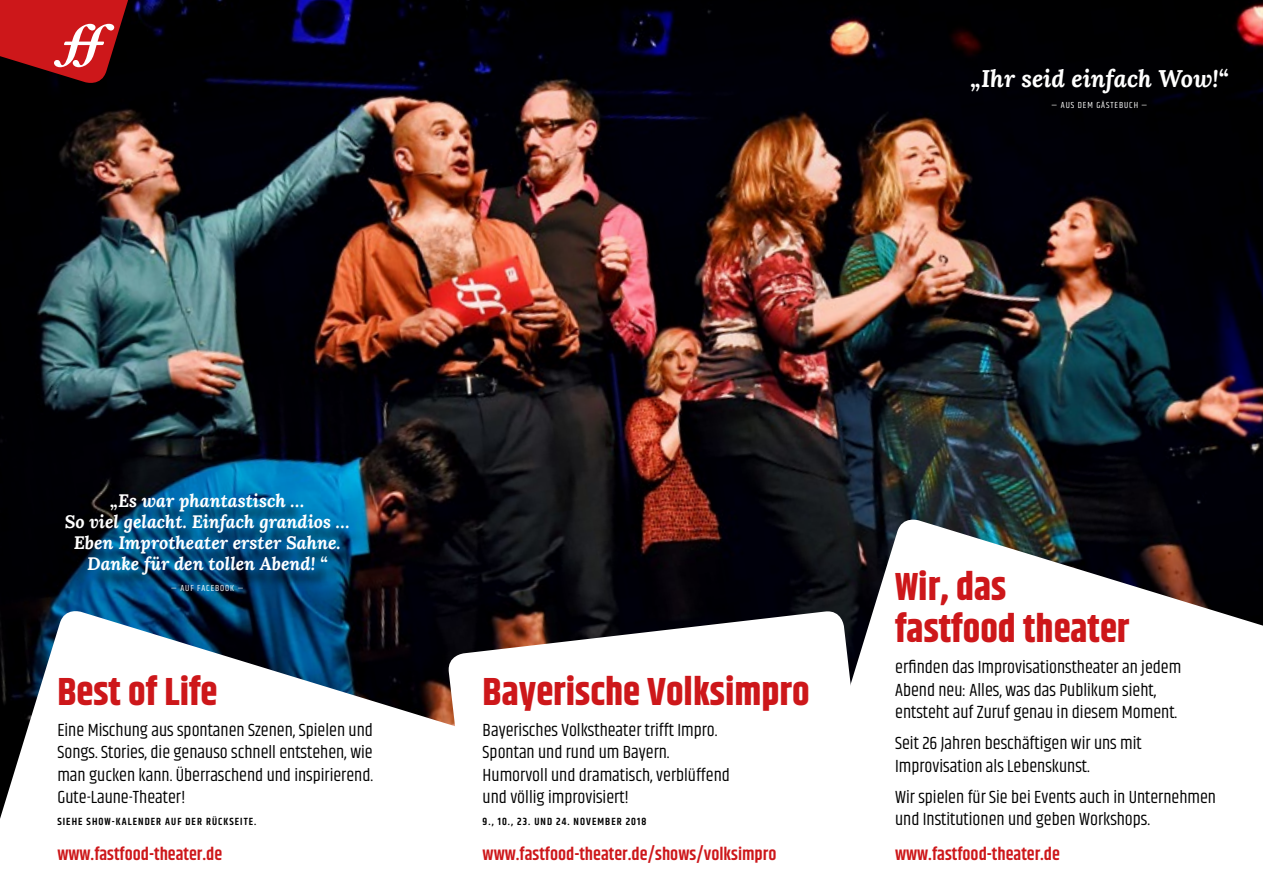
<style>
.page{position:relative;width:1263px;height:893px;background:#fff}
.page>*{position:absolute;margin:0;border:0;box-sizing:border-box;transform-origin:0 0}
.ff_NEU_Head_12pt_Lin{font:700 39px/42px "Khand";color:#cd171a}
.ff_NEU_Head_12pt_Lin-2{font:italic 700 24px "Lora";color:#fff}
.text_groß{font:18px/22.5px "Khand";color:#000}
.ff_NEU_Head_12pt_Lin-3{font:italic 700 18px/21px "Lora";color:#fff;text-align:center}
.ff_NEU_Head_12pt_Lin-4{font:600 18px "Khand";color:#cd171a}
.text_klein{font:600 10.5px "Khand";letter-spacing:.1em;color:#000}
.ff_NEU_Head_12pt_Lin-5{font:9px "Khand";letter-spacing:.1em;color:#fff}
</style>
<div class="page">
<img style="left:0;top:0;width:1263px;height:610px">
<svg style="left:660px;top:515px;width:603px;height:111px"></svg>
<svg style="left:0;top:607px;width:549px;height:212px"></svg>
<svg style="left:447px;top:610px;width:484px;height:209px"></svg>
<div style="left:68px;top:497px;width:299px;height:113px;background:#000;opacity:.75"></div>
<svg style="left:0;top:0;width:171px;height:87px;background:#76181c"></svg>
<p class="ff_NEU_Head_12pt_Lin-2" style="left:970px;top:63px;width:260px">„Ihr seid einfach Wow!“</p>
<p class="ff_NEU_Head_12pt_Lin-5" style="left:1051px;top:100px;width:97px">— AUS DEM GÄSTEBUCH —</p>
<p class="ff_NEU_Head_12pt_Lin-3" style="left:65px;top:490px;width:287px">„Es war phantastisch …<br>So viel gelacht. Einfach grandios …<br>Eben Improtheater erster Sahne.<br>Danke für den tollen Abend! “</p>
<p class="ff_NEU_Head_12pt_Lin-5" style="left:171px;top:583px;width:74px">— AUF FACEBOOK —</p>
<p class="ff_NEU_Head_12pt_Lin" style="left:57px;top:672px;width:162px">Best of Life</p>
<p class="text_groß" style="left:57px;top:719px;width:317px;text-align:justify">Eine Mischung aus spontanen Szenen, Spielen und Songs. Stories, die genauso schnell entstehen, wie man gucken kann. Überraschend und inspirierend.<br>Gute-Laune-Theater!</p>
<p class="text_klein" style="left:57px;top:814px;width:200px">SIEHE SHOW-KALENDER AUF DER RÜCKSEITE.</p>
<p class="ff_NEU_Head_12pt_Lin" style="left:483px;top:672px;width:328px">Bayerische Volksimpro</p>
<p class="text_groß" style="left:483px;top:719px;width:249px">Bayerisches Volkstheater trifft Impro.<br>Spontan und rund um Bayern.<br>Humorvoll und dramatisch, verblüffend und völlig improvisiert!</p>
<p class="text_klein" style="left:483px;top:814px;width:165px">9., 10., 23. UND 24. NOVEMBER 2018</p>
<p class="ff_NEU_Head_12pt_Lin" style="left:895px;top:568px;width:236px">Wir, das fastfood theater</p>
<p class="text_groß" style="left:895px;top:657px;width:288px">erfinden das Improvisationstheater an jedem<br>Abend neu: Alles, was das Publikum sieht, entsteht auf Zuruf genau in diesem Moment.</p>
<p class="text_groß" style="left:895px;top:733px;width:248px">Seit 26 Jahren beschäftigen wir uns mit<br>Improvisation als Lebenskunst.</p>
<p class="text_groß" style="left:895px;top:786px;width:322px">Wir spielen für Sie bei Events auch in Unternehmen und Institutionen und geben Workshops.</p>
<p class="ff_NEU_Head_12pt_Lin-4" style="left:57px;top:842px;width:166px">www.fastfood-theater.de</p>
<p class="ff_NEU_Head_12pt_Lin-4" style="left:483px;top:842px;width:295px">www.fastfood-theater.de/shows/volksimpro</p>
<p class="ff_NEU_Head_12pt_Lin-4" style="left:895px;top:842px;width:166px">www.fastfood-theater.de</p>
</div>
